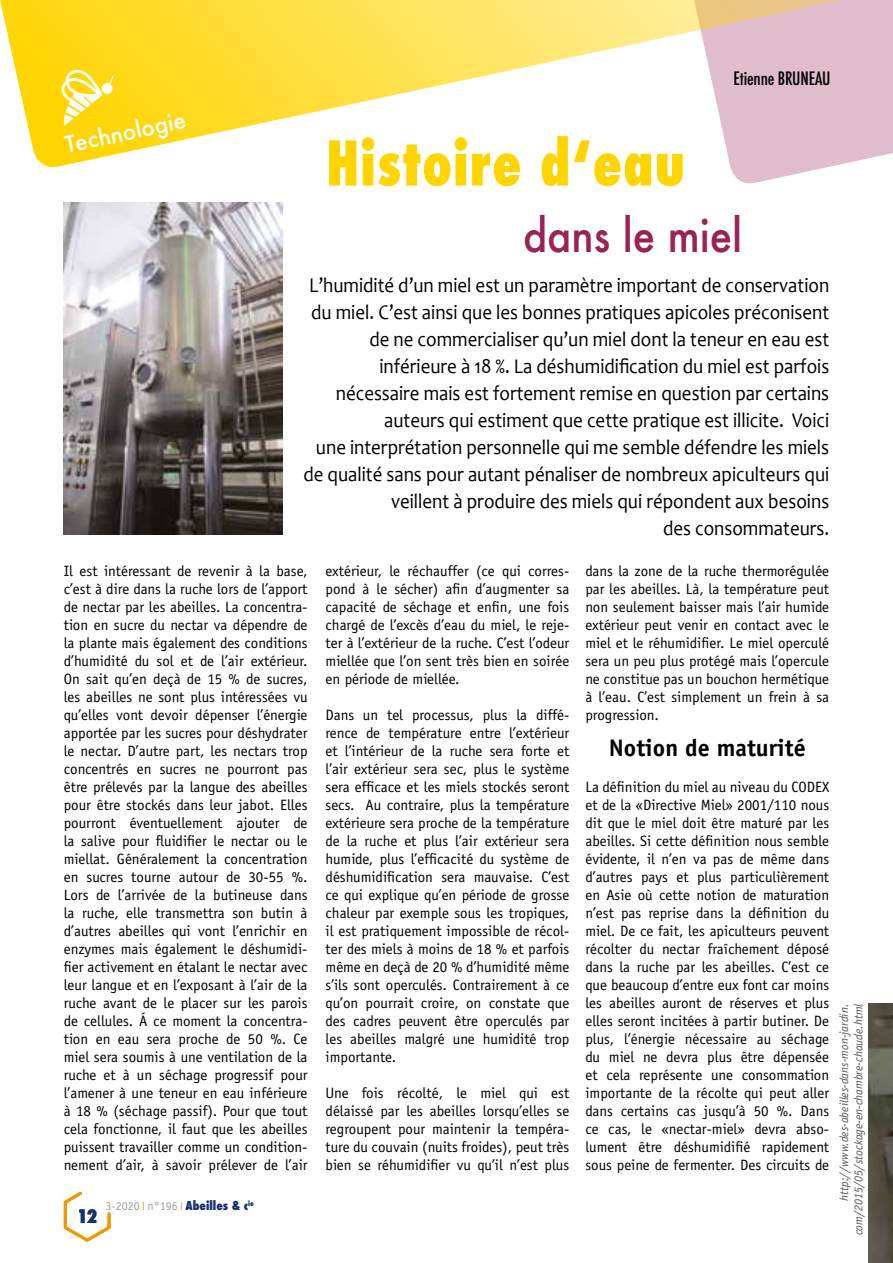
<style>
.page{position:relative;width:893px;height:1263px;background:#fff}
.page>*{position:absolute;margin:0;border:0;box-sizing:border-box;transform-origin:0 0}
.t1{font:800 condensed 60px "Futura";letter-spacing:.02em;color:#ffd500;scale:.9 1}
.t2{font:500 45px "Futura";color:#992354;scale:.9 1}
.t3{font:700 24px "Officina Sans";color:#000}
.t4{font:500 22.5px "Futura";color:#fff}
.t5{font:21px/27px "Candara";color:#000;text-align:right;scale:.9 1}
.t6{font:500 condensed 18px "Futura";letter-spacing:-.01em;color:#000}
.t7{font:800 condensed 18px "Futura";color:#163072}
.t8{font:15px/18px "Officina Sans";color:#000;text-align:justify}
.t9{font:italic 12px/14.4px "Officina Sans";color:#575756;text-align:right}
.t10{font:12px "Officina Sans";color:#9d9d9c}
.s1{font-family:"Futura";font-weight:800;font-stretch:condensed;color:#163072}
</style>
<div class="page">
<svg style="left:63px;top:1191px;width:48px;height:51px"></svg>
<svg style="left:732px;top:171px;width:77px;height:13px"></svg>
<img style="left:64px;top:203px;width:219px;height:332px">
<svg style="left:0;top:0;width:893px;height:171px"></svg>
<svg style="left:62px;top:70px;width:56px;height:56px"></svg>
<img style="left:869px;top:1003px;width:24px;height:260px">
<p class="t6" style="left:734px;top:67px;width:98px">Etienne BRUNEAU</p>
<h3 class="t4" style="left:62px;top:130px;width:124px;rotate:-12deg">Technologie</h3>
<h1 class="t1" style="left:326px;top:122px;width:400px">Histoire d‘eau</h1>
<h2 class="t2" style="left:523px;top:204px;width:245px">dans le miel</h2>
<p class="t5" style="left:303px;top:272px;width:586px">L’humidité d’un miel est un paramètre important de conservation du miel. C’est ainsi que les bonnes pratiques apicoles préconisent de ne commercialiser qu’un miel dont la teneur en eau est inférieure à 18 %. La déshumidification du miel est parfois nécessaire mais est fortement remise en question par certains auteurs qui estiment que cette pratique est illicite. Voici<br>une interprétation personnelle qui me semble défendre les miels de qualité sans pour autant pénaliser de nombreux apiculteurs qui veillent à produire des miels qui répondent aux besoins<br>des consommateurs.</p>
<p class="t8" style="left:326px;top:562px;width:245px">extérieur, le réchauffer (ce qui corres&shy;pond à le sécher) afin d’augmenter sa capacité de séchage et enfin, une fois chargé de l’excès d’eau du miel, le reje&shy;ter à l’extérieur de la ruche. C’est l’odeur miellée que l’on sent très bien en soirée en période de miellée.</p>
<p class="t8" style="left:326px;top:706px;width:245px">Dans un tel processus, plus la diffé&shy;rence de température entre l’extérieur et l’intérieur de la ruche sera forte et l’air extérieur sera sec, plus le système sera efficace et les miels stockés seront secs. Au contraire, plus la température extérieure sera proche de la température de la ruche et plus l’air extérieur sera humide, plus l’efficacité du système de déshumidification sera mauvaise. C’est ce qui explique qu’en période de grosse chaleur par exemple sous les tropiques, il est pratiquement impossible de récol&shy;ter des miels à moins de 18 % et parfois même en deçà de 20 % d’humidité même s’ils sont operculés. Contrairement à ce qu’on pourrait croire, on constate que des cadres peuvent être operculés par les abeilles malgré une humidité trop importante.</p>
<p class="t8" style="left:326px;top:1084px;width:245px">Une fois récolté, le miel qui est délaissé par les abeilles lorsqu’elles se regroupent pour maintenir la tempéra&shy;ture du couvain (nuits froides), peut très bien se réhumidifier vu qu’il n’est plus</p>
<p class="t8" style="left:64px;top:562px;width:245px">Il est intéressant de revenir à la base, c’est à dire dans la ruche lors de l’apport de nectar par les abeilles. La concentra&shy;tion en sucre du nectar va dépendre de la plante mais également des conditions d’humidité du sol et de l’air extérieur.<br>On sait qu’en deçà de 15 % de sucres, les abeilles ne sont plus intéressées vu qu’elles vont devoir dépenser l’énergie apportée par les sucres pour déshydrater le nectar. D’autre part, les nectars trop concentrés en sucres ne pourront pas être prélevés par la langue des abeilles pour être stockés dans leur jabot. Elles pourront éventuellement ajouter de la salive pour fluidifier le nectar ou le miellat. Généralement la concentration en sucres tourne autour de 30-55 %.<br>Lors de l’arrivée de la butineuse dans la ruche, elle transmettra son butin à d’autres abeilles qui vont l’enrichir en enzymes mais également le déshumidi&shy;fier activement en étalant le nectar avec leur langue et en l’exposant à l’air de la ruche avant de le placer sur les parois de cellules. Á ce moment la concentra&shy;tion en eau sera proche de 50 %. Ce miel sera soumis à une ventilation de la ruche et à un séchage progressif pour l’amener à une teneur en eau inférieure à 18 % (séchage passif). Pour que tout cela fonctionne, il faut que les abeilles puissent travailler comme un condition&shy;nement d’air, à savoir prélever de l’air</p>
<p class="t8" style="left:585px;top:562px;width:245px">dans la zone de la ruche thermorégulée par les abeilles. Là, la température peut non seulement baisser mais l’air humide extérieur peut venir en contact avec le miel et le réhumidifier. Le miel operculé sera un peu plus protégé mais l’opercule ne constitue pas un bouchon hermétique à l’eau. C’est simplement un frein à sa progression.</p>
<h3 class="t3" style="left:609px;top:733px;width:198px">Notion de maturité</h3>
<p class="t8" style="left:585px;top:778px;width:245px">La définition du miel au niveau du CODEX et de la «Directive Miel» 2001/110 nous dit que le miel doit être maturé par les abeilles. Si cette définition nous semble évidente, il n’en va pas de même dans d’autres pays et plus particulièrement en Asie où cette notion de maturation n’est pas reprise dans la définition du miel. De ce fait, les apiculteurs peuvent récolter du nectar fraîchement déposé dans la ruche par les abeilles. C’est ce que beaucoup d’entre eux font car moins les abeilles auront de réserves et plus elles seront incitées à partir butiner. De plus, l’énergie nécessaire au séchage du miel ne devra plus être dépensée et cela représente une consommation importante de la récolte qui peut aller dans certains cas jusqu’à 50 %. Dans ce cas, le «nectar-miel» devra abso&shy;lument être déshumidifié rapidement sous peine de fermenter. Des circuits de</p>
<p class="t7" style="left:77px;top:1204px;width:22px">12</p>
<p class="t10" style="left:105px;top:1199px;width:150px">3-2020 <sup>|</sup> n°196 <sup>|</sup> <span class="s1">Abeilles &amp; c</span><sup>ie</sup></p>
<p class="t9" style="left:837px;top:1235px;width:233px;rotate:-90deg">http://www.des-abeilles-dans-mon-jardin. com/2015/05/stockage-en-chambre-chaude.html</p>
</div>
